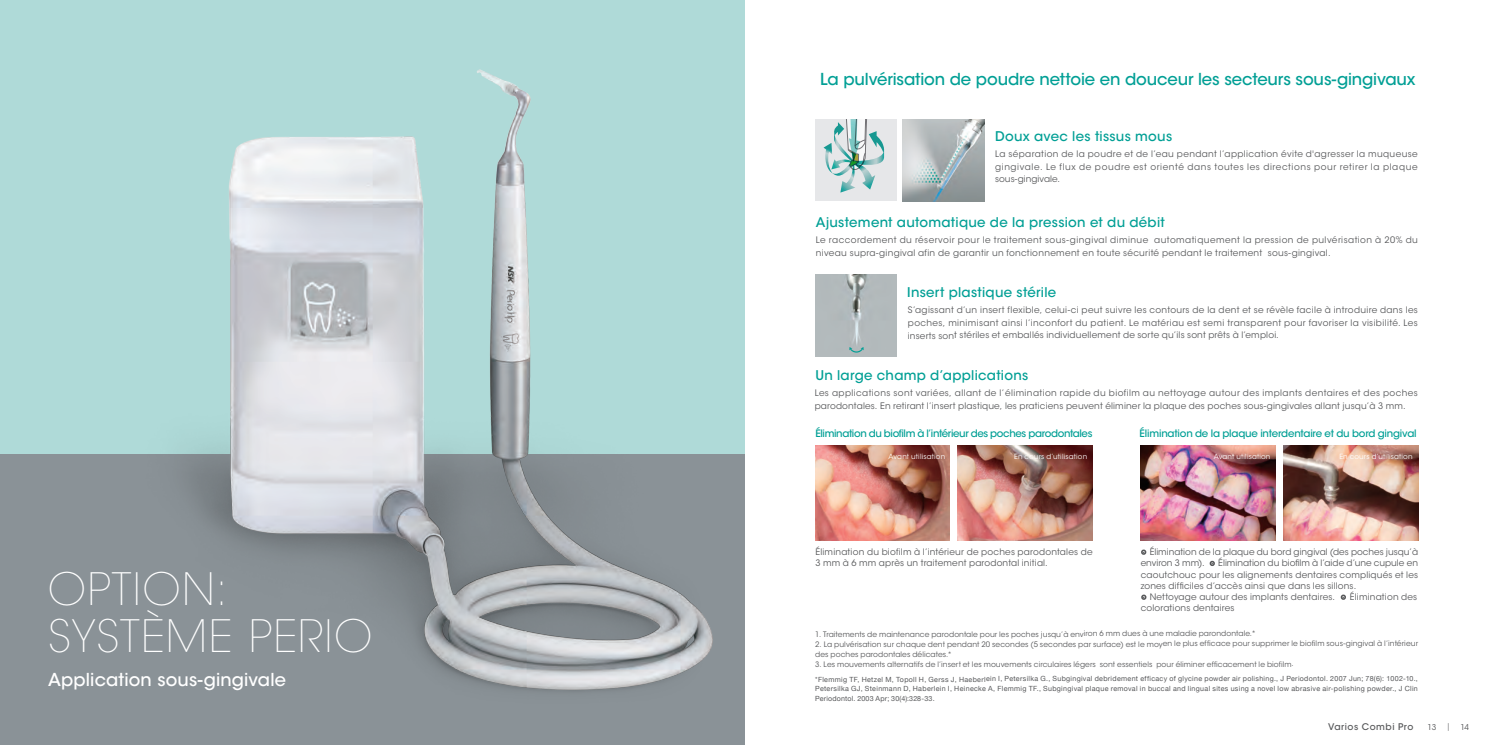
<style>
.page{position:relative;width:1489px;height:745px;background:#fff}
.page>*{position:absolute;margin:0;border:0;box-sizing:border-box;transform-origin:0 0}
.t1{font:200 44.25px/47px "ITC Avant Garde Std";letter-spacing:.035em;color:#fff}
.t2{font:500 17.75px "ITC Avant Garde Std";letter-spacing:.01em;color:#fff}
.t3{font:500 16.38px "ITC Avant Garde Std";letter-spacing:-.01em;color:#009f95}
.t4{font:500 13.25px "ITC Avant Garde Std";letter-spacing:.02em;color:#009f95}
.t5{font:500 10.12px "ITC Avant Garde Std";letter-spacing:-.03em;color:#009f95}
.t6{font:500 9.12px "ITC Avant Garde Std";letter-spacing:.06em;color:#57585a}
.t7{font:8.88px/12.5px "ITC Avant Garde Std";letter-spacing:.025em;color:#57585a}
.t8{font:8px "ITC Avant Garde Std";color:#57585a}
.t9{font:7.5px/10px "ITC Avant Garde Std";letter-spacing:.01em;color:#57585a}
.t10{font:7.12px/9.8px "Helvetica Neue";letter-spacing:.03em;color:#57585a;text-align:justify}
.t11{font:7.12px "ITC Avant Garde Std";letter-spacing:.025em;color:#fff}
.s1{font-family:"Helvetica";font-size:6.88px}
.s2{font-family:"Helvetica Neue";font-weight:300}
</style>
<div class="page">
<img style="left:0;top:0;width:744px;height:744px">
<svg style="left:1141px;top:549px;width:6px;height:6px"></svg>
<svg style="left:1209px;top:560px;width:6px;height:6px"></svg>
<svg style="left:1141px;top:594px;width:6px;height:6px"></svg>
<svg style="left:1340px;top:594px;width:6px;height:6px"></svg>
<img style="left:815px;top:445px;width:134px;height:95px">
<img style="left:957px;top:445px;width:135px;height:95px">
<div style="left:815px;top:119px;width:81px;height:82px;background:#e6e7e9"></div>
<svg style="left:823px;top:119px;width:61px;height:73px"></svg>
<img style="left:1140px;top:445px;width:135px;height:95px">
<img style="left:1283px;top:445px;width:134px;height:95px">
<img style="left:815px;top:274px;width:81px;height:82px">
<svg style="left:848px;top:347px;width:16px;height:6px"></svg>
<img style="left:902px;top:119px;width:82px;height:82px">
<h1 class="t1" style="left:48px;top:566px;width:325px">OPTION:<br>SYSTÈME PERIO</h1>
<h2 class="t2" style="left:48px;top:668px;width:239px">Application sous-gingivale</h2>
<h3 class="t3" style="left:820px;top:69px;width:596px">La pulvérisation de poudre nettoie en douceur les secteurs sous-gingivaux</h3>
<h3 class="t4" style="left:995px;top:128px;width:178px">Doux avec les tissus mous</h3>
<p class="t7" style="left:995px;top:148px;width:424px;text-align:justify">La séparation de la poudre et de l’eau pendant l’application évite d'agresser la muqueuse gingivale. Le flux de poudre est orienté dans toutes les directions pour retirer la plaque sous-gingivale.</p>
<h3 class="t4" style="left:815px;top:214px;width:350px">Ajustement automatique de la pression et du débit</h3>
<p class="t7" style="left:816px;top:233px;width:603px">Le raccordement du réservoir pour le traitement sous-gingival diminue automatiquement la pression de pulvérisation à 20% du niveau supra-gingival afin de garantir un fonctionnement en toute sécurité pendant le traitement sous-gingival.</p>
<h3 class="t4" style="left:907px;top:283px;width:150px">Insert plastique stérile</h3>
<p class="t7" style="left:907px;top:304px;width:511px;text-align:justify">S’agissant d’un insert flexible, celui-ci peut suivre les contours de la dent et se révèle facile à introduire dans les poches, minimisant ainsi l’inconfort du patient. Le matériau est semi transparent pour favoriser la visibilité. Les inserts sont stériles et emballés individuellement de sorte qu’ils sont prêts à l’emploi.</p>
<h3 class="t4" style="left:815px;top:367px;width:214px">Un large champ d’applications</h3>
<p class="t7" style="left:814px;top:386px;width:604px">Les applications sont variées, allant de l’élimination rapide du biofilm au nettoyage autour des implants dentaires et des poches parodontales. En retirant l’insert plastique, les praticiens peuvent éliminer la plaque des poches sous-gingivales allant jusqu’à 3 mm.</p>
<p class="t5" style="left:815px;top:426px;width:278px">Élimination du biofilm à l’intérieur des poches parodontales</p>
<p class="t5" style="left:1139px;top:426px;width:278px">Élimination de la plaque interdentaire et du bord gingival</p>
<p class="t11" style="left:888px;top:452px;width:58px">Avant utilisation</p>
<p class="t11" style="left:1014px;top:452px;width:75px">En cours d’utilisation</p>
<p class="t11" style="left:1213px;top:452px;width:58px">Avant utilisation</p>
<p class="t11" style="left:1339px;top:452px;width:75px">En cours d’utilisation</p>
<p class="t7" style="left:815px;top:546px;width:279px;line-height:11.2px">Élimination du biofilm à l’intérieur de poches parodontales de<br>3 mm à 6 mm après un traitement parodontal initial.</p>
<p class="t7" style="left:1140px;top:546px;width:279px;line-height:11.2px;text-align:justify"><span class="s1">•</span> Élimination de la plaque du bord gingival (des poches jusqu’à environ 3 mm). <span class="s1">•</span> Élimination du biofilm à l’aide d’une cupule en caoutchouc pour les alignements dentaires compliqués et les zones difficiles d’accès ainsi que dans les sillons.</p>
<p class="t7" style="left:1140px;top:591px;width:278px;line-height:11.2px"><span class="s1">•</span> Nettoyage autour des implants dentaires. <span class="s1">•</span> Élimination des colorations dentaires</p>
<p class="t9" style="left:815px;top:628px;width:442px">1. Traitements de maintenance parodontale pour les poches jusqu’à environ 6 mm dues à une maladie parondontale.*</p>
<p class="t9" style="left:815px;top:638px;width:604px">2. La pulvérisation sur chaque dent pendant 20 secondes (5 secondes par surface) est le moyen le plus efficace pour supprimer le biofilm sous-gingival à l’intérieur des poches parodontales délicates.*</p>
<p class="t9" style="left:815px;top:658px;width:480px">3. Les mouvements alternatifs de l’insert et les mouvements circulaires légers sont essentiels pour éliminer efficacement le biofilm.</p>
<p class="t10" style="left:815px;top:674px;width:604px">*Flemmig TF, Hetzel M, Topoll H, Gerss J, Haeberlein I, Petersilka G., Subgingival debridement efficacy of glycine powder air polishing., J Periodontol. 2007 Jun; 78(6): 1002-10., Petersilka GJ, Steinmann D, Haberlein I, Heinecke A, Flemmig TF., Subgingival plaque removal in buccal and lingual sites using a novel low abrasive air-polishing powder., J Clin Periodontol. 2003 Apr; 30(4):328-33.</p>
<p class="t6" style="left:1327px;top:720px;width:87px">Varios Combi Pro</p>
<p class="t8" style="left:1427px;top:721px;width:10px">13</p>
<p class="t8" style="left:1446px;top:721px;width:24px"><span class="s2">︲</span> 14</p>
</div>
